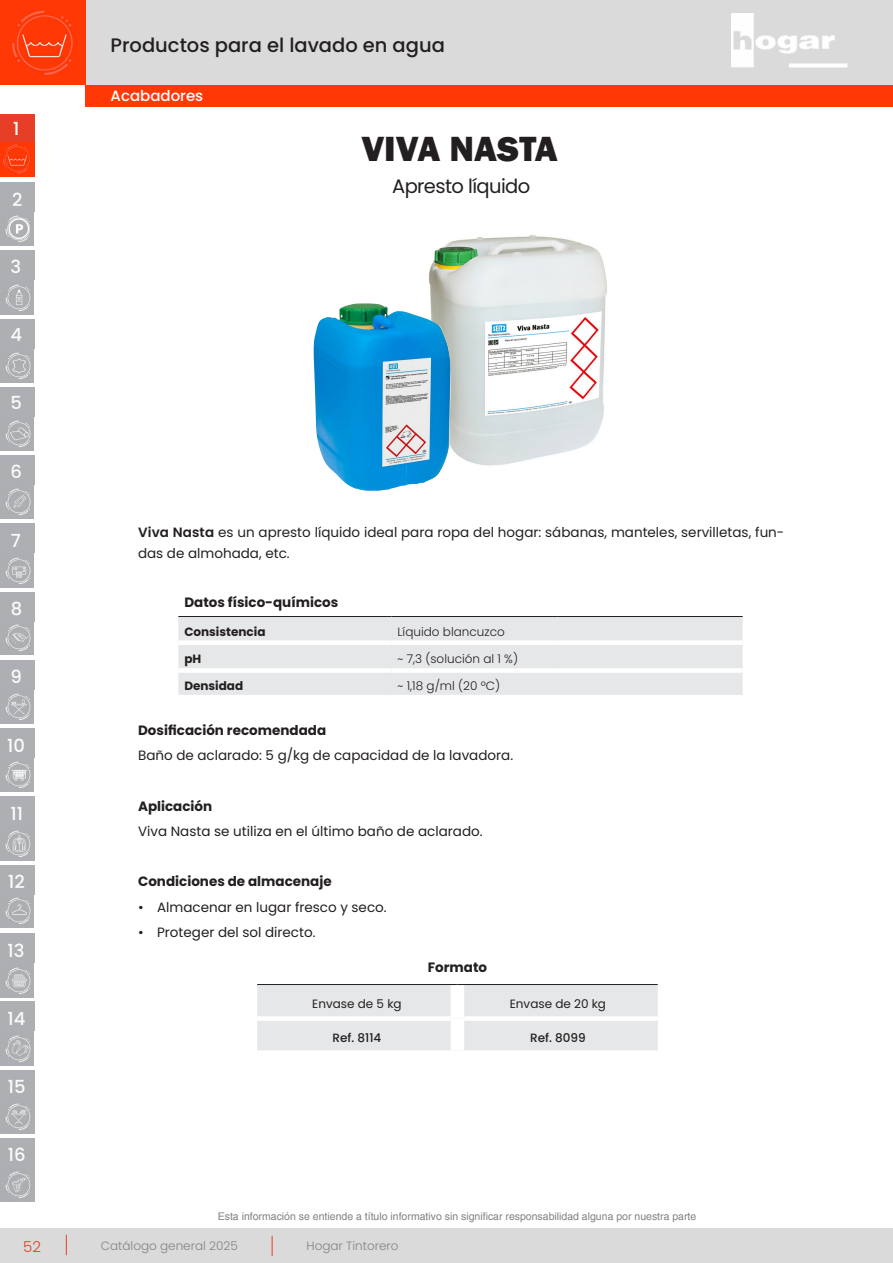
<style>
.page{position:relative;width:893px;height:1263px;background:#fff}
.page>*{position:absolute;margin:0;border:0;box-sizing:border-box;transform-origin:0 0}
.t1{font:800 36px "Franklin Gothic";color:#231f20}
.t2{font:500 19.5px "Poppins";color:#231f20}
.Estilo_de_párrafo_1{font:19.5px "Poppins";letter-spacing:-.03em;color:#231f20}
.t3{font:500 18px "Poppins";color:#fbfbfb}
.t4{font:500 15px "Poppins";color:#fff}
.t5{font:300 15px "Poppins";color:#e73f25}
.Estilo_de_párrafo_1-2{font:13.5px/21px "Poppins";color:#231f20}
.Estilo_de_párrafo_1-3{font:700 13.5px "Poppins";color:#231f20}
.Estilo_de_párrafo_1-4{font:300 12px "Poppins";color:#231f20}
.t6{font:300 12px "Poppins";color:#838383}
.Estilo_de_párrafo_1-5{font:12px "Poppins";color:#231f20}
.Estilo_de_párrafo_1-6{font:700 12px "Poppins";color:#231f20}
.Estilo_de_párrafo_1-7{font:500 12px "Poppins";color:#231f20}
.t7{font:10.5px "Helvetica";color:#7e8083}
.s1{font-weight:600}
</style>
<div class="page">
<div style="left:0;top:1229px;width:893px;height:34px;background:#dadada"></div>
<svg style="left:272px;top:1236px;width:1px;height:20px"></svg>
<svg style="left:66px;top:1235px;width:1px;height:20px"></svg>
<div style="left:85px;top:0;width:808px;height:85px;background:#dadada"></div>
<img style="left:731px;top:14px;width:116px;height:53px">
<div style="left:0;top:114px;width:34px;height:30px;background:#e73f25"></div>
<img style="left:0;top:348px;width:34px;height:34px">
<div style="left:0;top:182px;width:34px;height:30px;background:#aeafb3"></div>
<img style="left:0;top:280px;width:34px;height:34px">
<div style="left:0;top:250px;width:34px;height:30px;background:#aeafb3"></div>
<img style="left:0;top:212px;width:34px;height:34px">
<div style="left:0;top:319px;width:34px;height:29px;background:#aeafb3"></div>
<img style="left:0;top:417px;width:34px;height:34px">
<div style="left:0;top:387px;width:34px;height:30px;background:#aeafb3"></div>
<img style="left:0;top:485px;width:34px;height:34px">
<div style="left:0;top:455px;width:34px;height:30px;background:#aeafb3"></div>
<img style="left:0;top:553px;width:34px;height:34px">
<div style="left:0;top:523px;width:34px;height:30px;background:#aeafb3"></div>
<img style="left:0;top:621px;width:34px;height:33px">
<div style="left:0;top:592px;width:34px;height:29px;background:#aeafb3"></div>
<img style="left:0;top:690px;width:34px;height:34px">
<div style="left:0;top:660px;width:34px;height:30px;background:#aeafb3"></div>
<img style="left:0;top:758px;width:34px;height:33px">
<div style="left:0;top:728px;width:34px;height:30px;background:#aeafb3"></div>
<img style="left:0;top:826px;width:34px;height:34px">
<div style="left:0;top:796px;width:34px;height:30px;background:#aeafb3"></div>
<img style="left:0;top:895px;width:34px;height:33px">
<div style="left:0;top:865px;width:34px;height:30px;background:#aeafb3"></div>
<img style="left:0;top:963px;width:34px;height:34px">
<div style="left:0;top:933px;width:34px;height:30px;background:#aeafb3"></div>
<img style="left:0;top:1031px;width:34px;height:34px">
<div style="left:0;top:1001px;width:34px;height:30px;background:#aeafb3"></div>
<img style="left:0;top:1099px;width:34px;height:34px">
<div style="left:0;top:1070px;width:34px;height:29px;background:#aeafb3"></div>
<img style="left:0;top:1167px;width:34px;height:34px">
<div style="left:0;top:1138px;width:34px;height:29px;background:#aeafb3"></div>
<div style="left:85px;top:85px;width:808px;height:21px;background:#ff3805"></div>
<img style="left:0;top:0;width:85px;height:85px">
<img style="left:1px;top:142px;width:33px;height:34px">
<hr style="left:0;top:142px;width:1px;height:34px;background:#e73f25">
<img style="left:429px;top:235px;width:178px;height:231px">
<img style="left:313px;top:303px;width:138px;height:188px">
<div style="left:257px;top:985px;width:401px;height:65px;background:#e6e7e9"></div>
<div style="left:257px;top:1016px;width:194px;height:5px;background:#fff"></div>
<div style="left:464px;top:1016px;width:194px;height:5px;background:#fff"></div>
<div style="left:451px;top:985px;width:13px;height:33px;background:#fff"></div>
<div style="left:451px;top:1018px;width:13px;height:32px;background:#fff"></div>
<hr style="left:257px;top:984px;width:200px;height:1px;background:#231f20">
<hr style="left:457px;top:984px;width:201px;height:1px;background:#231f20">
<div style="left:178px;top:617px;width:565px;height:78px;background:#e6e7e9"></div>
<div style="left:178px;top:640px;width:214px;height:5px;background:#fff"></div>
<div style="left:392px;top:640px;width:165px;height:5px;background:#fff"></div>
<div style="left:557px;top:640px;width:186px;height:5px;background:#fff"></div>
<div style="left:178px;top:668px;width:214px;height:5px;background:#fff"></div>
<div style="left:392px;top:668px;width:165px;height:5px;background:#fff"></div>
<div style="left:557px;top:668px;width:186px;height:5px;background:#fff"></div>
<hr style="left:178px;top:616px;width:214px;height:1px;background:#231f20">
<hr style="left:392px;top:616px;width:165px;height:1px;background:#231f20">
<hr style="left:557px;top:616px;width:186px;height:1px;background:#231f20">
<h3 class="t3" style="left:13px;top:119px;width:8px">1</h3>
<h3 class="t3" style="left:12px;top:189px;width:12px">2</h3>
<h3 class="t3" style="left:10px;top:256px;width:12px">3</h3>
<h3 class="t3" style="left:10px;top:324px;width:13px">4</h3>
<h3 class="t3" style="left:10px;top:393px;width:13px">5</h3>
<h3 class="t3" style="left:10px;top:461px;width:13px">6</h3>
<h3 class="t3" style="left:11px;top:530px;width:12px">7</h3>
<h3 class="t3" style="left:11px;top:598px;width:13px">8</h3>
<h3 class="t3" style="left:10px;top:666px;width:13px">9</h3>
<h3 class="t3" style="left:7px;top:735px;width:19px">10</h3>
<h3 class="t3" style="left:11px;top:803px;width:14px">11</h3>
<h3 class="t3" style="left:8px;top:871px;width:18px">12</h3>
<h3 class="t3" style="left:8px;top:940px;width:18px">13</h3>
<h3 class="t3" style="left:8px;top:1008px;width:19px">14</h3>
<h3 class="t3" style="left:8px;top:1076px;width:19px">15</h3>
<h3 class="t3" style="left:8px;top:1144px;width:19px">16</h3>
<p class="t5" style="left:23px;top:1237px;width:19px">52</p>
<h2 class="t2" style="left:111px;top:34px;width:336px">Productos para el lavado en agua</h2>
<p class="t4" style="left:111px;top:87px;width:94px">Acabadores</p>
<p class="t1" style="left:361px;top:126px;width:198px">VIVA NASTA</p>
<p class="Estilo_de_párrafo_1" style="left:392px;top:175px;width:140px">Apresto líquido</p>
<p class="Estilo_de_párrafo_1-2" style="left:138px;top:522px;width:648px"><span class="s1">Viva Nasta</span> es un apresto líquido ideal para ropa del hogar: sábanas, manteles, servilletas, fun&shy;das de almohada, etc.</p>
<p class="Estilo_de_párrafo_1-3" style="left:184px;top:594px;width:155px">Datos físico-químicos</p>
<p class="Estilo_de_párrafo_1-6" style="left:184px;top:625px;width:83px">Consistencia</p>
<p class="Estilo_de_párrafo_1-4" style="left:398px;top:625px;width:109px">Líquido blancuzco</p>
<p class="Estilo_de_párrafo_1-6" style="left:184px;top:652px;width:18px">pH</p>
<p class="Estilo_de_párrafo_1-4" style="left:398px;top:652px;width:122px">~ 7,3 (solución al 1 %)</p>
<p class="Estilo_de_párrafo_1-6" style="left:184px;top:679px;width:60px">Densidad</p>
<p class="Estilo_de_párrafo_1-4" style="left:398px;top:679px;width:104px">~ 1,18 g/ml (20 ºC)</p>
<p class="Estilo_de_párrafo_1-3" style="left:138px;top:722px;width:190px">Dosificación recomendada</p>
<p class="Estilo_de_párrafo_1-2" style="left:138px;top:745px;width:377px">Baño de aclarado: 5 g/kg de capacidad de la lavadora.</p>
<p class="Estilo_de_párrafo_1-3" style="left:138px;top:798px;width:76px">Aplicación</p>
<p class="Estilo_de_párrafo_1-2" style="left:138px;top:821px;width:346px">Viva Nasta se utiliza en el último baño de aclarado.</p>
<p class="Estilo_de_párrafo_1-3" style="left:138px;top:874px;width:195px">Condiciones de almacenaje</p>
<p class="Estilo_de_párrafo_1-2" style="left:138px;top:896px;width:250px">• Almacenar en lugar fresco y seco.</p>
<p class="Estilo_de_párrafo_1-2" style="left:138px;top:922px;width:179px">• Proteger del sol directo.</p>
<p class="Estilo_de_párrafo_1-3" style="left:428px;top:959px;width:61px">Formato</p>
<p class="Estilo_de_párrafo_1-5" style="left:312px;top:997px;width:91px">Envase de 5 kg</p>
<p class="Estilo_de_párrafo_1-5" style="left:510px;top:997px;width:98px">Envase de 20 kg</p>
<p class="Estilo_de_párrafo_1-7" style="left:333px;top:1031px;width:50px">Ref. 8114</p>
<p class="Estilo_de_párrafo_1-7" style="left:530px;top:1031px;width:57px">Ref. 8099</p>
<p class="t7" style="left:218px;top:1210px;width:480px">Esta información se entiende a título informativo sin significar responsabilidad alguna por nuestra parte</p>
<p class="t6" style="left:101px;top:1239px;width:138px">Catálogo general 2025</p>
<p class="t6" style="left:306px;top:1239px;width:94px">Hogar Tintorero</p>
</div>
